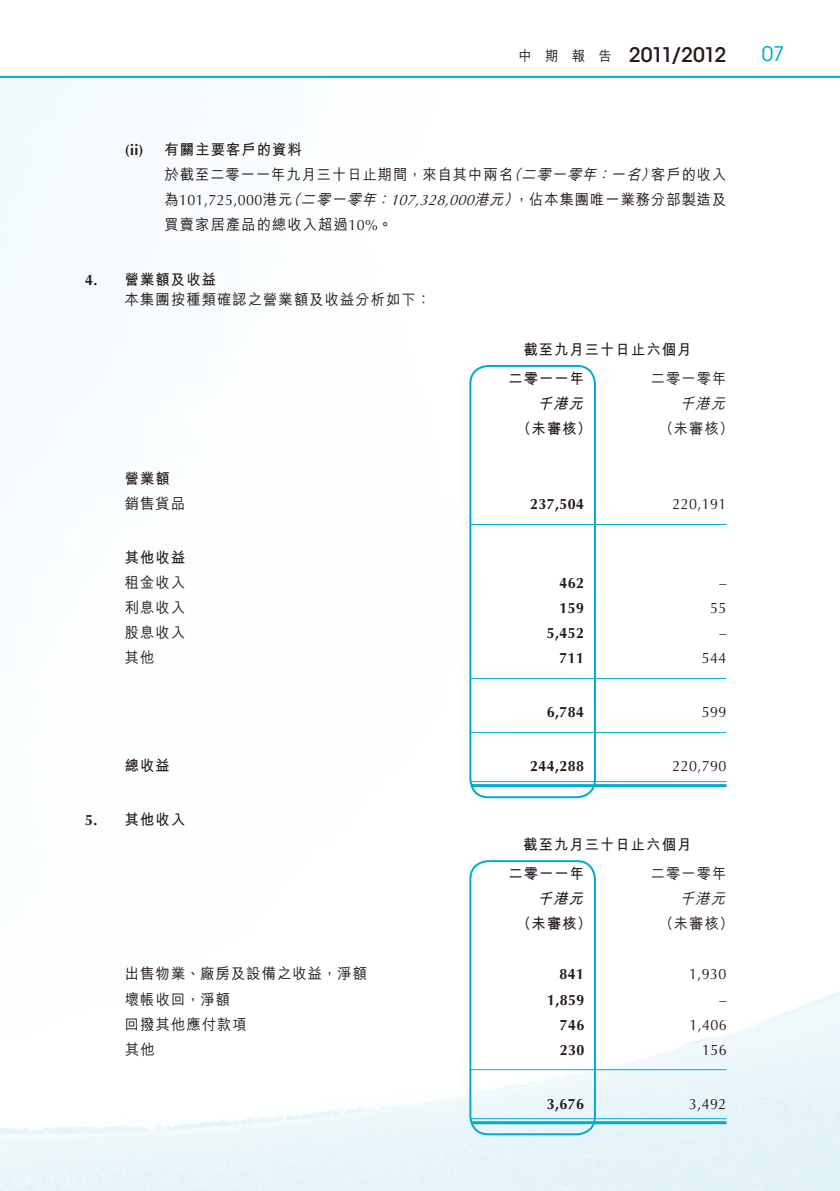
<style>
.page{position:relative;width:840px;height:1191px;background:#fff}
.page>*{position:absolute;margin:0;border:0;box-sizing:border-box;transform-origin:0 0}
.t1{font:500 20px "ITC Avant Garde Std";letter-spacing:-.04em;color:#231916}
.t2{font:20px "ITC Avant Garde Std";color:#00accb}
.t3{font:500 15px/25px "M Hei HK";letter-spacing:.08em;color:#231916;scale:.95 1}
.t4{font:700 15px/29px "M Hei HK";letter-spacing:.08em;color:#231916;scale:.95 1}
.t5{font:700 15px "Optima LT Std";letter-spacing:.03em;color:#231916;scale:.95 1}
.t6{font:15px "Optima LT Std";letter-spacing:.03em;color:#231916;scale:.95 1}
.t7{font:italic 700 15px "M Hei HK";color:#231916;scale:.95 1}
.t8{font:italic 500 15px "M Hei HK";color:#231916;scale:.95 1}
.s1{font-family:"M Hei HK";font-size:14px}
.s2{font-family:"Optima LT Std";font-weight:700}
.s3{font-weight:700}
.s4{font-style:italic}
.s5{font-family:"Optima LT Std";font-weight:400}
.s6{font-family:"Optima LT Std";font-weight:400;font-style:italic}
.s7{font-family:"Optima LT Std"}
</style>
<div class="page">
<img style="left:0;top:78px;width:839px;height:1113px">
<hr style="left:0;top:76px;width:839px;height:2px;background:#00accb">
<div style="left:469px;top:365px;width:126px;height:433px;border:2px solid #00accb;border-radius:18px"></div>
<hr style="left:471px;top:524px;width:255px;height:1px;background:#00accb">
<hr style="left:471px;top:678px;width:255px;height:1px;background:#00accb">
<hr style="left:471px;top:732px;width:255px;height:1px;background:#00accb">
<hr style="left:471px;top:781px;width:255px;height:1px;background:#00accb">
<hr style="left:471px;top:784px;width:255px;height:3px;background:#00accb">
<div style="left:469px;top:860px;width:126px;height:275px;border:2px solid #00accb;border-radius:18px"></div>
<hr style="left:471px;top:1069px;width:255px;height:1px;background:#00accb">
<hr style="left:471px;top:1118px;width:255px;height:1px;background:#00accb">
<hr style="left:471px;top:1121px;width:255px;height:3px;background:#00accb">
<h1 class="t1" style="left:518px;top:42px;width:209px"><span class="s1">中 期 報 告</span> 2011/2012</h1>
<h1 class="t2" style="left:761px;top:42px;width:25px">07</h1>
<p class="t3" style="left:164px;top:136px;width:592px;text-indent:-40px"><span class="s2">(ii)</span> <span class="s3">有關主要客戶的資料<br></span>於截至二零一一年九月三十日止期間，來自其中兩名<span class="s4">（二零一零年：一名）</span>客戶的收入為<span class="s5">101,725,000</span>港元<span class="s4">（二零一零年：</span><span class="s6">107,328,000</span><span class="s4">港元）</span>，佔本集團唯一業務分部製造及買賣家居產品的總收入超過<span class="s5">10%</span>。</p>
<p class="t3" style="left:125px;top:268px;width:323px;line-height:20.6px;text-indent:-40px"><span class="s2">4.</span> <span class="s3">營業額及收益<br></span>本集團按種類確認之營業額及收益分析如下：</p>
<p class="t4" style="left:508px;top:334px;width:194px;text-indent:15px">截至九月三十日止六個月二零一一年</p>
<p class="t3" style="left:650px;top:365px;width:81px">二零一零年</p>
<p class="t7" style="left:537px;top:393px;width:54px">千港元</p>
<p class="t8" style="left:679px;top:393px;width:54px">千港元</p>
<p class="t4" style="left:516px;top:413px;width:80px">（未審核）</p>
<p class="t3" style="left:659px;top:415px;width:80px">（未審核）</p>
<p class="t4" style="left:125px;top:463px;width:49px">營業額</p>
<p class="t3" style="left:125px;top:490px;width:65px">銷售貨品</p>
<p class="t5" style="left:530px;top:495px;width:58px">237,504</p>
<p class="t6" style="left:672px;top:495px;width:58px">220,191</p>
<p class="t4" style="left:125px;top:542px;width:65px">其他收益</p>
<p class="t3" style="left:125px;top:569px;width:65px">租金收入</p>
<p class="t5" style="left:559px;top:574px;width:27px">462</p>
<p class="t6" style="left:719px;top:574px;width:9px">–</p>
<p class="t3" style="left:125px;top:594px;width:65px">利息收入</p>
<p class="t5" style="left:559px;top:599px;width:27px">159</p>
<p class="t6" style="left:709px;top:599px;width:19px">55</p>
<p class="t3" style="left:125px;top:619px;width:65px">股息收入</p>
<p class="t5" style="left:546px;top:624px;width:41px">5,452</p>
<p class="t6" style="left:719px;top:624px;width:9px">–</p>
<p class="t3" style="left:125px;top:644px;width:33px">其他</p>
<p class="t5" style="left:559px;top:649px;width:27px">711</p>
<p class="t6" style="left:701px;top:649px;width:27px">544</p>
<p class="t5" style="left:546px;top:703px;width:41px">6,784</p>
<p class="t6" style="left:701px;top:703px;width:27px">599</p>
<p class="t4" style="left:125px;top:750px;width:49px">總收益</p>
<p class="t5" style="left:530px;top:757px;width:58px">244,288</p>
<p class="t6" style="left:672px;top:757px;width:58px">220,790</p>
<p class="t4" style="left:85px;top:804px;width:107px"><span class="s7">5.</span> 其他收入</p>
<p class="t4" style="left:508px;top:829px;width:194px;text-indent:15px">截至九月三十日止六個月二零一一年</p>
<p class="t3" style="left:650px;top:860px;width:81px">二零一零年</p>
<p class="t7" style="left:537px;top:888px;width:54px">千港元</p>
<p class="t8" style="left:679px;top:888px;width:54px">千港元</p>
<p class="t4" style="left:516px;top:908px;width:80px">（未審核）</p>
<p class="t3" style="left:659px;top:910px;width:80px">（未審核）</p>
<p class="t3" style="left:125px;top:960px;width:256px">出售物業、廠房及設備之收益，淨額</p>
<p class="t5" style="left:559px;top:965px;width:27px">841</p>
<p class="t6" style="left:688px;top:965px;width:41px">1,930</p>
<p class="t3" style="left:125px;top:985px;width:112px">壞帳收回，淨額</p>
<p class="t5" style="left:546px;top:990px;width:41px">1,859</p>
<p class="t6" style="left:719px;top:990px;width:9px">–</p>
<p class="t3" style="left:125px;top:1010px;width:130px">回撥其他應付款項</p>
<p class="t5" style="left:559px;top:1015px;width:27px">746</p>
<p class="t6" style="left:689px;top:1015px;width:41px">1,406</p>
<p class="t3" style="left:125px;top:1035px;width:33px">其他</p>
<p class="t5" style="left:559px;top:1040px;width:27px">230</p>
<p class="t6" style="left:701px;top:1040px;width:27px">156</p>
<p class="t5" style="left:546px;top:1094px;width:41px">3,676</p>
<p class="t6" style="left:688px;top:1094px;width:41px">3,492</p>
</div>
